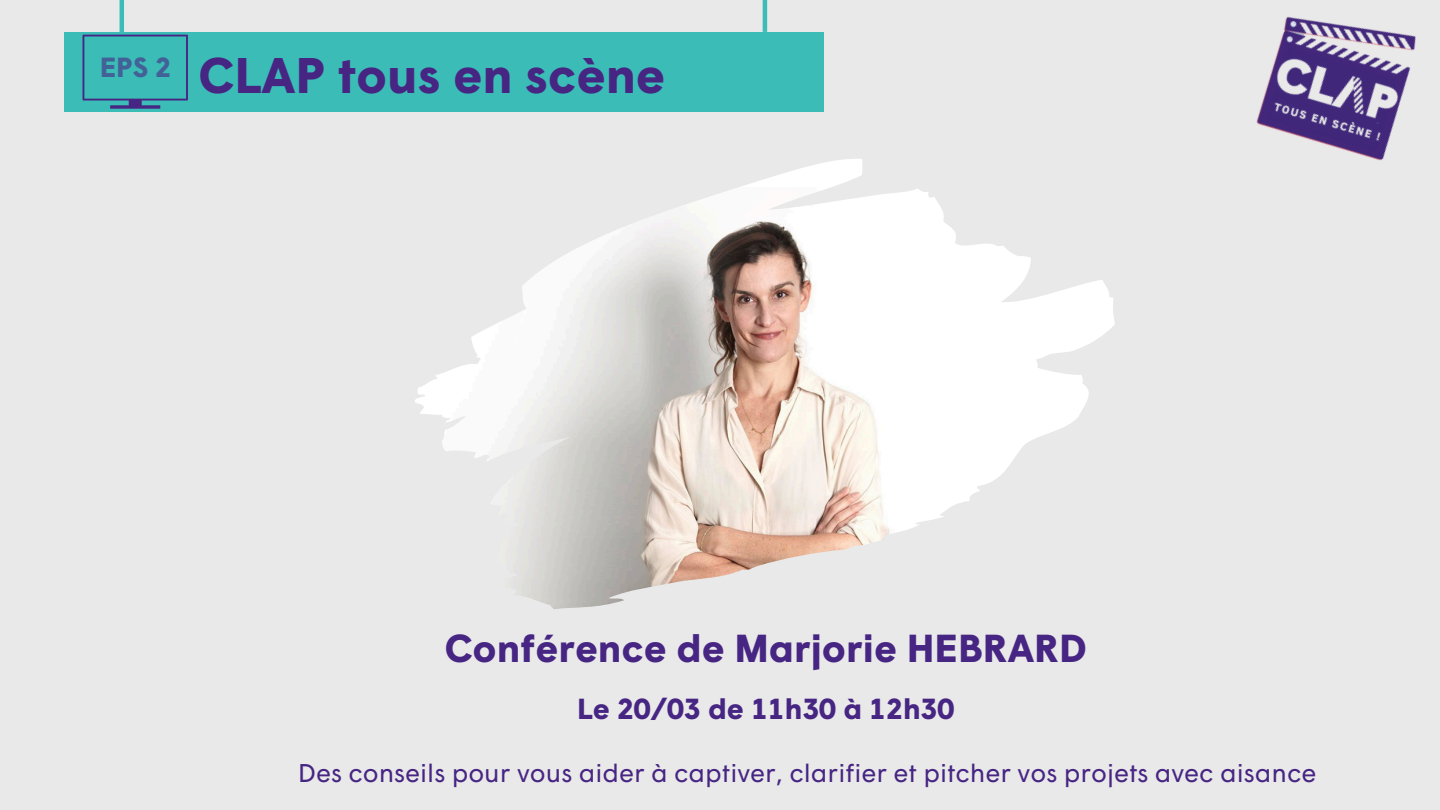
<style>
.page{position:relative;width:1440px;height:810px;background:#e9e9e9}
.page>*{position:absolute;margin:0;border:0;box-sizing:border-box;transform-origin:0 0}
.t1{font:700 50px "Wigrum";color:#472583}
.t2{font:700 39px "Wigrum";color:#472583}
.t3{font:700 29px "Wigrum";color:#472583}
.t4{font:25.6px "Wigrum";color:#472583}
</style>
<div class="page">
<div style="left:65px;top:32px;width:759px;height:79px;background:#3cbcb7"></div>
<hr style="left:120px;top:0;width:4px;height:39px;background:#3cbcb7">
<svg style="left:83px;top:35px;width:105px;height:74px"></svg>
<hr style="left:763px;top:0;width:4px;height:32px;background:#3cbcb7">
<img style="left:1256px;top:16px;width:160px;height:145px">
<img style="left:415px;top:159px;width:700px;height:450px">
<p class="t1" style="left:99px;top:56px;width:567px"><sup>EPS</sup> <sup>2</sup> CLAP tous en scène</p>
<p class="t2" style="left:444px;top:632px;width:644px">Conférence de Marjorie HEBRARD</p>
<p class="t3" style="left:577px;top:697px;width:379px">Le 20/03 de 11h30 à 12h30</p>
<h3 class="t4" style="left:298px;top:762px;width:1020px">Des conseils pour vous aider à captiver, clarifier et pitcher vos projets avec aisance</h3>
</div>
